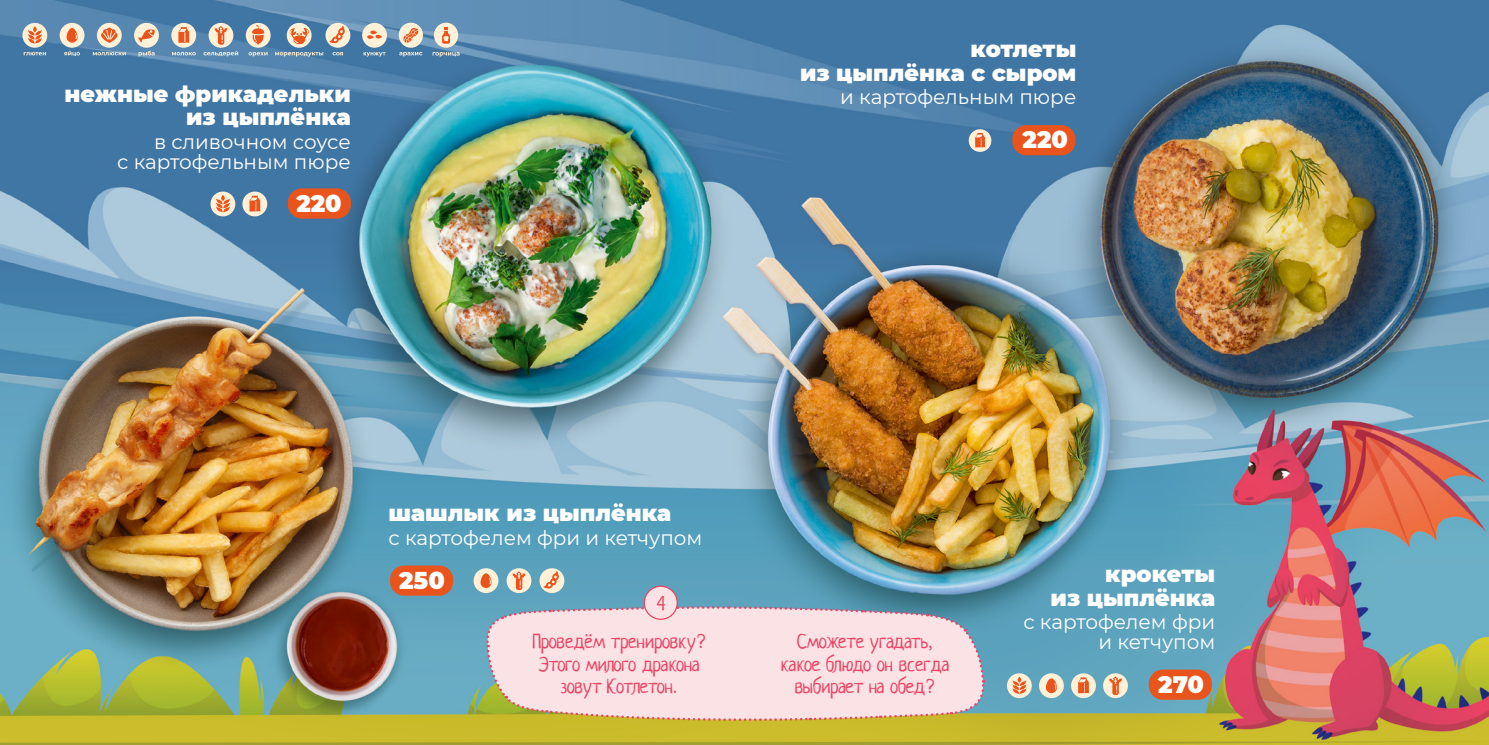
<style>
.page{position:relative;width:1489px;height:745px;background:#fff}
.page>*{position:absolute;margin:0;border:0;box-sizing:border-box;transform-origin:0 0}
.t1{font:900 23.75px "Montserrat";color:#fff}
.t2{font:900 22.5px/23.8px "Montserrat";color:#fff;text-align:right}
.t3{font:20px/20px "Montserrat";color:#fff;text-align:right}
.t4{font:20px/22.5px "Neucha";letter-spacing:-.02em;color:#e94463;text-align:center}
.t5{font:20px/22.5px "Neucha";color:#e94463;text-align:center}
</style>
<div class="page">
<img style="left:0;top:0;width:1488px;height:744px">
<div style="left:1012px;top:125px;width:63px;height:30px;background:#e9541c;border-radius:14px"></div>
<svg style="left:968px;top:129px;width:23px;height:23px"></svg>
<svg style="left:975px;top:133px;width:9px;height:14px"></svg>
<svg style="left:24px;top:52px;width:22px;height:3px"></svg>
<svg style="left:64px;top:51px;width:16px;height:5px"></svg>
<svg style="left:172px;top:52px;width:24px;height:3px"></svg>
<svg style="left:332px;top:52px;width:11px;height:3px"></svg>
<svg style="left:138px;top:51px;width:17px;height:5px"></svg>
<svg style="left:203px;top:51px;width:35px;height:5px"></svg>
<div style="left:208px;top:23px;width:25px;height:25px;background:#fff1d7;border-radius:50%"></div>
<svg style="left:215px;top:26px;width:12px;height:19px"></svg>
<svg style="left:275px;top:52px;width:48px;height:5px"></svg>
<svg style="left:248px;top:52px;width:19px;height:4px"></svg>
<svg style="left:93px;top:52px;width:33px;height:3px"></svg>
<div style="left:60px;top:23px;width:24px;height:25px;background:#fff1d7;border-radius:50%"></div>
<svg style="left:66px;top:28px;width:12px;height:15px"></svg>
<div style="left:22px;top:23px;width:25px;height:25px;background:#fff1d7;border-radius:50%"></div>
<svg style="left:28px;top:26px;width:14px;height:18px"></svg>
<div style="left:325px;top:23px;width:25px;height:25px;background:#fff1d7;border-radius:50%"></div>
<svg style="left:328px;top:24px;width:18px;height:20px"></svg>
<div style="left:134px;top:23px;width:25px;height:25px;background:#fff1d7;border-radius:50%"></div>
<svg style="left:138px;top:29px;width:17px;height:14px"></svg>
<div style="left:171px;top:23px;width:25px;height:25px;background:#fff1d7;border-radius:50%"></div>
<svg style="left:178px;top:27px;width:11px;height:16px"></svg>
<div style="left:287px;top:23px;width:24px;height:25px;background:#fff1d7;border-radius:50%"></div>
<svg style="left:289px;top:28px;width:21px;height:17px"></svg>
<div style="left:97px;top:23px;width:25px;height:25px;background:#fff1d7;border-radius:50%"></div>
<svg style="left:101px;top:27px;width:16px;height:16px"></svg>
<div style="left:246px;top:23px;width:24px;height:25px;background:#fff1d7;border-radius:50%"></div>
<svg style="left:252px;top:25px;width:12px;height:20px"></svg>
<div style="left:362px;top:23px;width:25px;height:25px;background:#fff1d7;border-radius:50%"></div>
<svg style="left:367px;top:30px;width:15px;height:9px"></svg>
<svg style="left:363px;top:52px;width:22px;height:5px"></svg>
<div style="left:399px;top:23px;width:24px;height:25px;background:#fff1d7;border-radius:50%"></div>
<svg style="left:403px;top:28px;width:15px;height:15px"></svg>
<div style="left:434px;top:23px;width:24px;height:25px;background:#fff1d7;border-radius:50%"></div>
<svg style="left:442px;top:27px;width:8px;height:17px"></svg>
<svg style="left:432px;top:52px;width:27px;height:5px"></svg>
<svg style="left:399px;top:52px;width:23px;height:5px"></svg>
<div style="left:1148px;top:669px;width:63px;height:30px;background:#e9541c;border-radius:14px"></div>
<svg style="left:1038px;top:672px;width:25px;height:25px"></svg>
<svg style="left:1045px;top:678px;width:12px;height:14px"></svg>
<svg style="left:1006px;top:672px;width:25px;height:25px"></svg>
<svg style="left:1012px;top:676px;width:14px;height:17px"></svg>
<svg style="left:1103px;top:672px;width:24px;height:25px"></svg>
<svg style="left:1109px;top:675px;width:12px;height:19px"></svg>
<svg style="left:1070px;top:672px;width:25px;height:25px"></svg>
<svg style="left:1078px;top:677px;width:10px;height:15px"></svg>
<div style="left:390px;top:565px;width:63px;height:30px;background:#e9541c;border-radius:14px"></div>
<div style="left:473px;top:568px;width:25px;height:24px;background:#fff1d7;border-radius:50%"></div>
<svg style="left:480px;top:573px;width:12px;height:14px"></svg>
<div style="left:506px;top:568px;width:25px;height:24px;background:#fff1d7;border-radius:50%"></div>
<svg style="left:512px;top:570px;width:13px;height:19px"></svg>
<div style="left:539px;top:568px;width:25px;height:24px;background:#fff1d7;border-radius:50%"></div>
<svg style="left:542px;top:569px;width:18px;height:20px"></svg>
<div style="left:288px;top:188px;width:63px;height:30px;background:#e9541c;border-radius:14px"></div>
<svg style="left:485px;top:604px;width:500px;height:117px"></svg>
<div style="left:644px;top:586px;width:33px;height:33px;background:#fbe2e5;border-radius:50%"></div>
<div style="left:643px;top:585px;width:35px;height:34px;border:1px solid #e94463;border-radius:50%"></div>
<div style="left:210px;top:191px;width:25px;height:25px;background:#fff1d7;border-radius:50%"></div>
<svg style="left:216px;top:195px;width:14px;height:17px"></svg>
<svg style="left:242px;top:191px;width:25px;height:25px"></svg>
<svg style="left:249px;top:195px;width:11px;height:16px"></svg>
<p class="t2" style="left:64px;top:80px;width:288px">нежные фрикадельки из цыплёнка</p>
<p class="t3" style="left:117px;top:131px;width:235px">в сливочном соусе<br>с картофельным пюре</p>
<p class="t1" style="left:296px;top:185px;width:47px">220</p>
<p class="t2" style="left:800px;top:35px;width:278px">котлеты<br>из цыплёнка с сыром</p>
<p class="t3" style="left:840px;top:86px;width:237px">и картофельным пюре</p>
<p class="t1" style="left:1022px;top:122px;width:47px">220</p>
<p class="t2" style="left:388px;top:499px;width:284px">шашлык из цыплёнка</p>
<p class="t3" style="left:388px;top:526px;width:315px">с картофелем фри и кетчупом</p>
<p class="t1" style="left:399px;top:562px;width:47px">250</p>
<p class="t5" style="left:656px;top:592px;width:11px">4</p>
<p class="t4" style="left:532px;top:630px;width:175px">Проведём тренировку?<br>Этого милого дракона зовут Котлетон.</p>
<p class="t5" style="left:780px;top:630px;width:170px">Сможете угадать, какое блюдо он всегда выбирает на обед?</p>
<p class="t2" style="left:1050px;top:560px;width:166px">крокеты<br>из цыплёнка</p>
<p class="t3" style="left:1023px;top:611px;width:193px">с картофелем фри и кетчупом</p>
<p class="t1" style="left:1158px;top:666px;width:47px">270</p>
</div>
